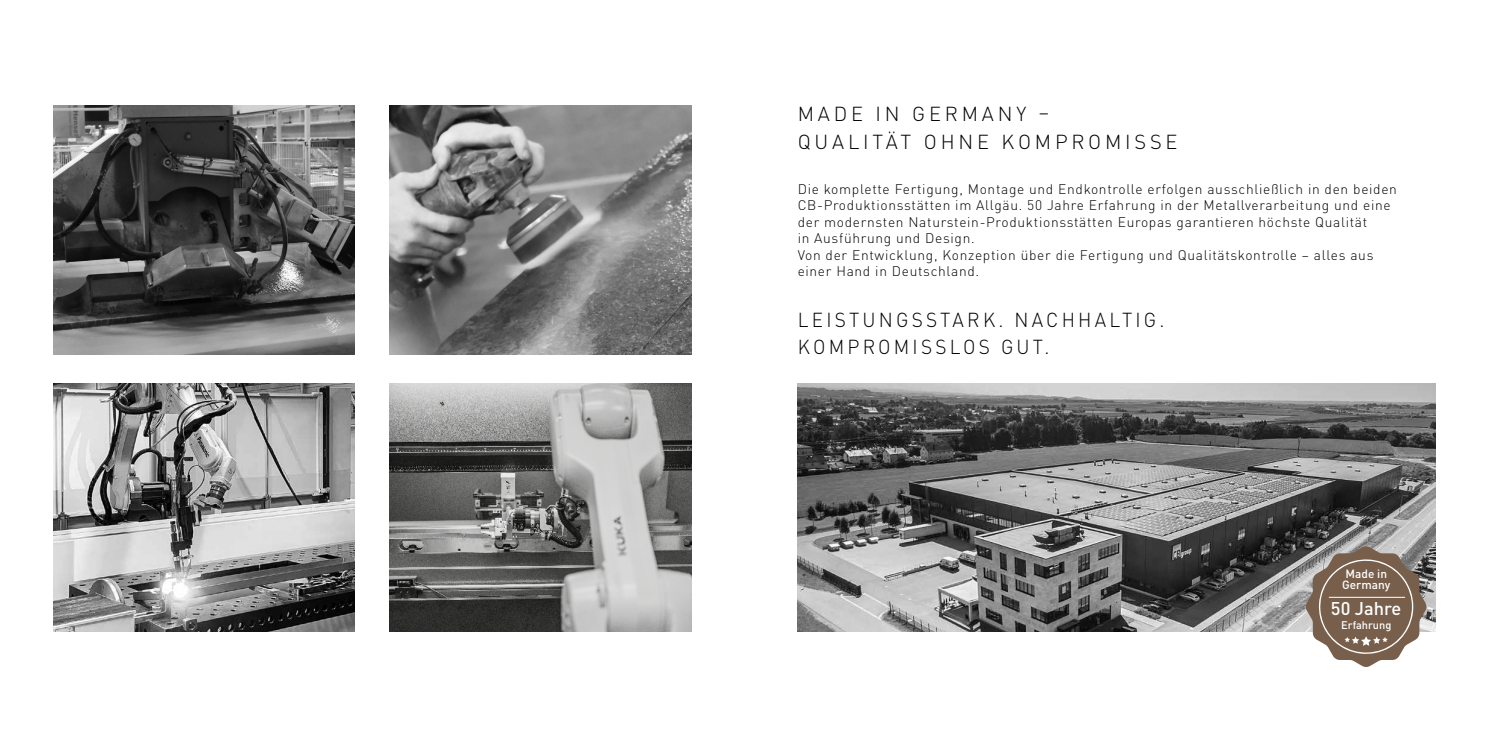
<style>
.page{position:relative;width:1489px;height:745px;background:#fff}
.page>*{position:absolute;margin:0;border:0;box-sizing:border-box;transform-origin:0 0}
.t1{font:300 20px/27.5px "DINOT";letter-spacing:.17em;color:#000;scale:.95 1}
.t2{font:300 20px/27.5px "DINOT";letter-spacing:.19em;color:#000}
.t3{font:500 18.25px "DINOT";color:#fff}
.t4{font:300 13.75px/16.5px "DINOT";letter-spacing:.05em;color:#000}
.t5{font:500 11.88px/11.9px "DINOT";color:#fff}
.t6{font:500 10.88px "DINOT";color:#fff}
</style>
<div class="page">
<img style="left:53px;top:106px;width:301px;height:248px">
<img style="left:390px;top:106px;width:301px;height:248px">
<img style="left:53px;top:383px;width:301px;height:248px">
<img style="left:390px;top:383px;width:301px;height:248px">
<img style="left:797px;top:383px;width:638px;height:248px">
<svg style="left:1305px;top:545px;width:121px;height:122px;background:#948376"></svg>
<hr style="left:1328px;top:596px;width:76px;height:1px;background:#fff">
<h1 class="t2" style="left:797px;top:100px;width:381px">MADE IN GERMANY –<br>QUALITÄT OHNE KOMPROMISSE</h1>
<p class="t4" style="left:797px;top:180px;width:600px">Die komplette Fertigung, Montage und Endkontrolle erfolgen ausschließlich in den beiden CB-Produktionsstätten im Allgäu. 50 Jahre Erfahrung in der Metallverarbeitung und eine der modernsten Naturstein-Produktionsstätten Europas garantieren höchste Qualität<br>in Ausführung und Design.<br>Von der Entwicklung, Konzeption über die Fertigung und Qualitätskontrolle – alles aus einer Hand in Deutschland.</p>
<h1 class="t1" style="left:797px;top:305px;width:387px">LEISTUNGSSTARK. NACHHALTIG.<br>KOMPROMISSLOS GUT.</h1>
<p class="t5" style="left:1341px;top:566px;width:50px">Made in<br>Germany</p>
<h2 class="t3" style="left:1330px;top:596px;width:72px">50 Jahre</h2>
<p class="t6" style="left:1341px;top:617px;width:52px">Erfahrung</p>
</div>
